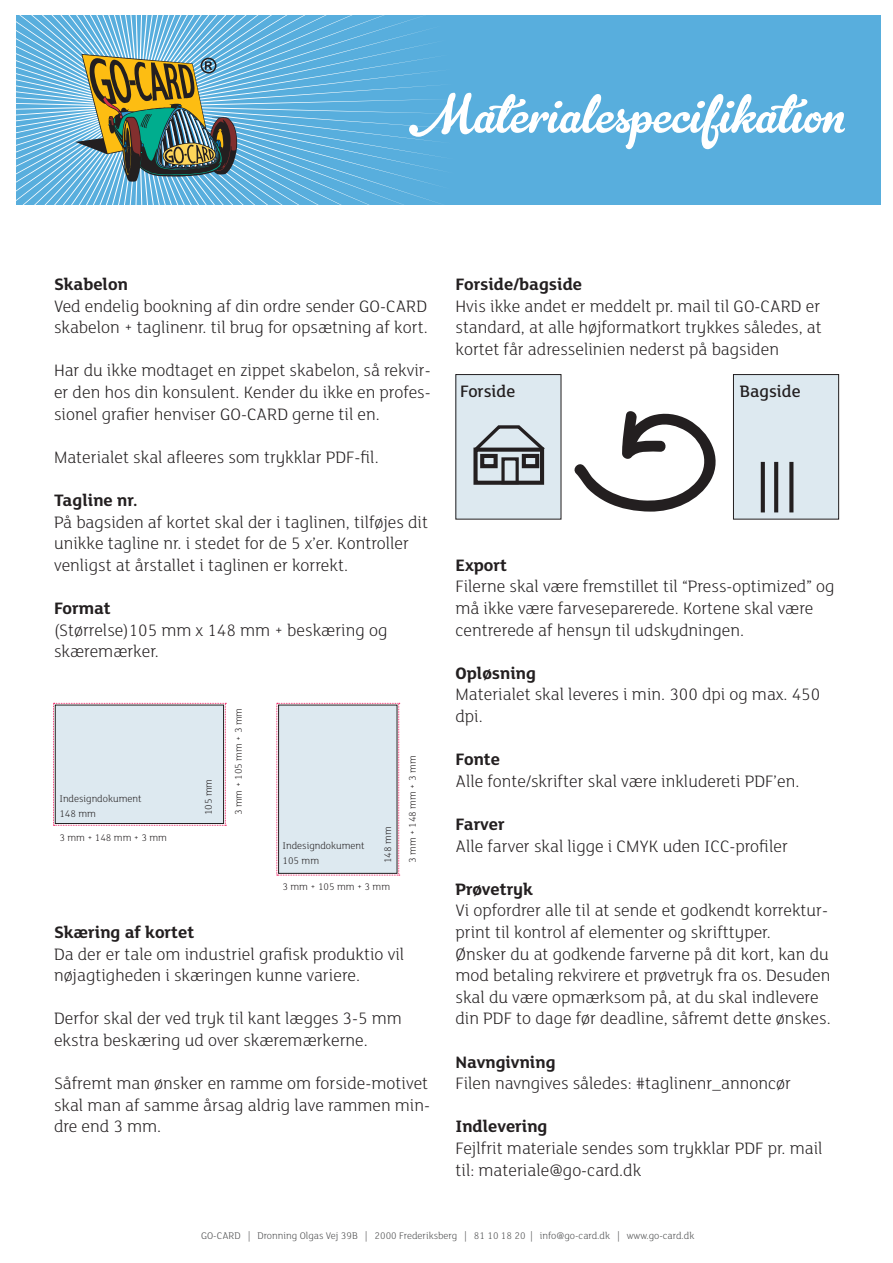
<style>
.page{position:relative;width:893px;height:1263px;background:#fff}
.page>*{position:absolute;margin:0;border:0;box-sizing:border-box;transform-origin:0 0}
.t1{font:54px "Gelato Script";color:#fff}
.t2{font:300 18px/21.6px "FS Lola";color:#231f20}
.t3{font:700 18px "FS Lola";color:#231f20}
.t4{font:500 18px "FS Lola";color:#231f20}
.t5{font:300 10.5px "FS Lola";color:#231f20}
.t6{font:300 10.5px "FS Lola";color:#4b4c4d}
</style>
<div class="page">
<svg style="left:53px;top:703px;width:173px;height:123px"></svg>
<svg style="left:276px;top:703px;width:124px;height:173px"></svg>
<div style="left:55px;top:705px;width:169px;height:118px;background:#dde9f0"></div>
<div style="left:55px;top:705px;width:169px;height:119px;border:1px solid #231f20"></div>
<div style="left:279px;top:705px;width:118px;height:168px;background:#dde9f0"></div>
<div style="left:16px;top:15px;width:864px;height:189px;background:#58aedd"></div>
<svg style="left:16px;top:15px;width:425px;height:189px"></svg>
<svg style="left:75px;top:54px;width:162px;height:128px"></svg>
<div style="left:456px;top:375px;width:105px;height:144px;background:#dde9f0"></div>
<div style="left:733px;top:375px;width:106px;height:144px;background:#dde9f0"></div>
<div style="left:733px;top:374px;width:106px;height:145px;border:1px solid #231f20"></div>
<svg style="left:473px;top:408px;width:321px;height:108px"></svg>
<p class="t1" style="left:410px;top:81px;width:438px">Materialespecifikation</p>
<p class="t3" style="left:54px;top:272px;width:75px">Skabelon</p>
<p class="t2" style="left:54px;top:294px;width:375px">Ved endelig bookning af din ordre sender GO-CARD skabelon + taglinenr. til brug for opsætning af kort.</p>
<p class="t2" style="left:54px;top:359px;width:378px;text-align:justify">Har du ikke modtaget en zippet skabelon, så rekvir&shy;er den hos din konsulent. Kender du ikke en profes&shy;sionel grafier henviser GO-CARD gerne til en.</p>
<p class="t2" style="left:54px;top:445px;width:326px">Materialet skal afleeres som trykklar PDF-fil.</p>
<p class="t3" style="left:54px;top:488px;width:85px">Tagline nr.</p>
<p class="t2" style="left:54px;top:510px;width:376px">På bagsiden af kortet skal der i taglinen, tilføjes dit unikke tagline nr. i stedet for de 5 x’er. Kontroller venligst at årstallet i taglinen er korrekt.</p>
<p class="t3" style="left:54px;top:596px;width:58px">Format</p>
<p class="t2" style="left:54px;top:618px;width:335px">(Størrelse)105 mm x 148 mm + beskæring og skæremærker.</p>
<p class="t5" style="left:59px;top:791px;width:84px">Indesigndokument</p>
<p class="t5" style="left:59px;top:806px;width:38px">148 mm</p>
<p class="t5" style="left:59px;top:831px;width:109px">3 mm + 148 mm + 3 mm</p>
<p class="t5" style="left:202px;top:815px;width:38px;rotate:-90deg">105 mm</p>
<p class="t5" style="left:232px;top:815px;width:109px;rotate:-90deg">3 mm + 105 mm + 3 mm</p>
<p class="t5" style="left:282px;top:839px;width:84px">Indesigndokument</p>
<p class="t5" style="left:282px;top:854px;width:38px">105 mm</p>
<p class="t5" style="left:381px;top:863px;width:38px;rotate:-90deg">148 mm</p>
<p class="t5" style="left:282px;top:880px;width:109px">3 mm + 105 mm + 3 mm</p>
<p class="t5" style="left:406px;top:863px;width:109px;rotate:-90deg">3 mm + 148 mm + 3 mm</p>
<p class="t3" style="left:54px;top:920px;width:142px">Skæring af kortet</p>
<p class="t2" style="left:54px;top:942px;width:352px">Da der er tale om industriel grafisk produktio vil nøjagtigheden i skæringen kunne variere.</p>
<p class="t2" style="left:54px;top:1007px;width:349px">Derfor skal der ved tryk til kant lægges 3-5 mm ekstra beskæring ud over skæremærkerne.</p>
<p class="t2" style="left:54px;top:1072px;width:378px;text-align:justify">Såfremt man ønsker en ramme om forside-motivet skal man af samme årsag aldrig lave rammen min&shy;dre end 3 mm.</p>
<p class="t3" style="left:455px;top:272px;width:128px">Forside/bagside</p>
<p class="t2" style="left:455px;top:294px;width:368px;text-align:justify">Hvis ikke andet er meddelt pr. mail til GO-CARD er standard, at alle højformatkort trykkes således, at kortet får adresselinien nederst på bagsiden</p>
<p class="t4" style="left:460px;top:380px;width:57px">Forside</p>
<p class="t4" style="left:740px;top:380px;width:62px">Bagside</p>
<p class="t3" style="left:455px;top:552px;width:53px">Export</p>
<p class="t2" style="left:455px;top:575px;width:381px">Filerne skal være fremstillet til “Press-optimized” og må ikke være farveseparerede. Kortene skal være centrerede af hensyn til udskydningen.</p>
<p class="t3" style="left:455px;top:660px;width:82px">Opløsning</p>
<p class="t2" style="left:455px;top:683px;width:366px">Materialet skal leveres i min. 300 dpi og max. 450 dpi.</p>
<p class="t3" style="left:455px;top:747px;width:46px">Fonte</p>
<p class="t2" style="left:455px;top:769px;width:345px">Alle fonte/skrifter skal være inkludereti PDF’en.</p>
<p class="t3" style="left:455px;top:812px;width:51px">Farver</p>
<p class="t2" style="left:455px;top:834px;width:334px">Alle farver skal ligge i CMYK uden ICC-profiler</p>
<p class="t3" style="left:455px;top:876px;width:79px">Prøvetryk</p>
<p class="t2" style="left:455px;top:899px;width:374px">Vi opfordrer alle til at sende et godkendt korrektur&shy;print til kontrol af elementer og skrifttyper.</p>
<p class="t2" style="left:455px;top:942px;width:377px">Ønsker du at godkende farverne på dit kort, kan du mod betaling rekvirere et prøvetryk fra os. Desuden skal du være opmærksom på, at du skal indlevere din PDF to dage før deadline, såfremt dette ønskes.</p>
<p class="t3" style="left:455px;top:1049px;width:102px">Navngivning</p>
<p class="t2" style="left:455px;top:1072px;width:337px">Filen navngives således: #taglinenr_annoncør</p>
<p class="t3" style="left:455px;top:1114px;width:94px">Indlevering</p>
<p class="t2" style="left:455px;top:1137px;width:369px">Fejlfrit materiale sendes som trykklar PDF pr. mail til: materiale@go-card.dk</p>
<p class="t6" style="left:201px;top:1229px;width:495px">GO-CARD | Dronning Olgas Vej 39B | 2000 Frederiksberg | 81 10 18 20 | info@go-card.dk | www.go-card.dk</p>
</div>
